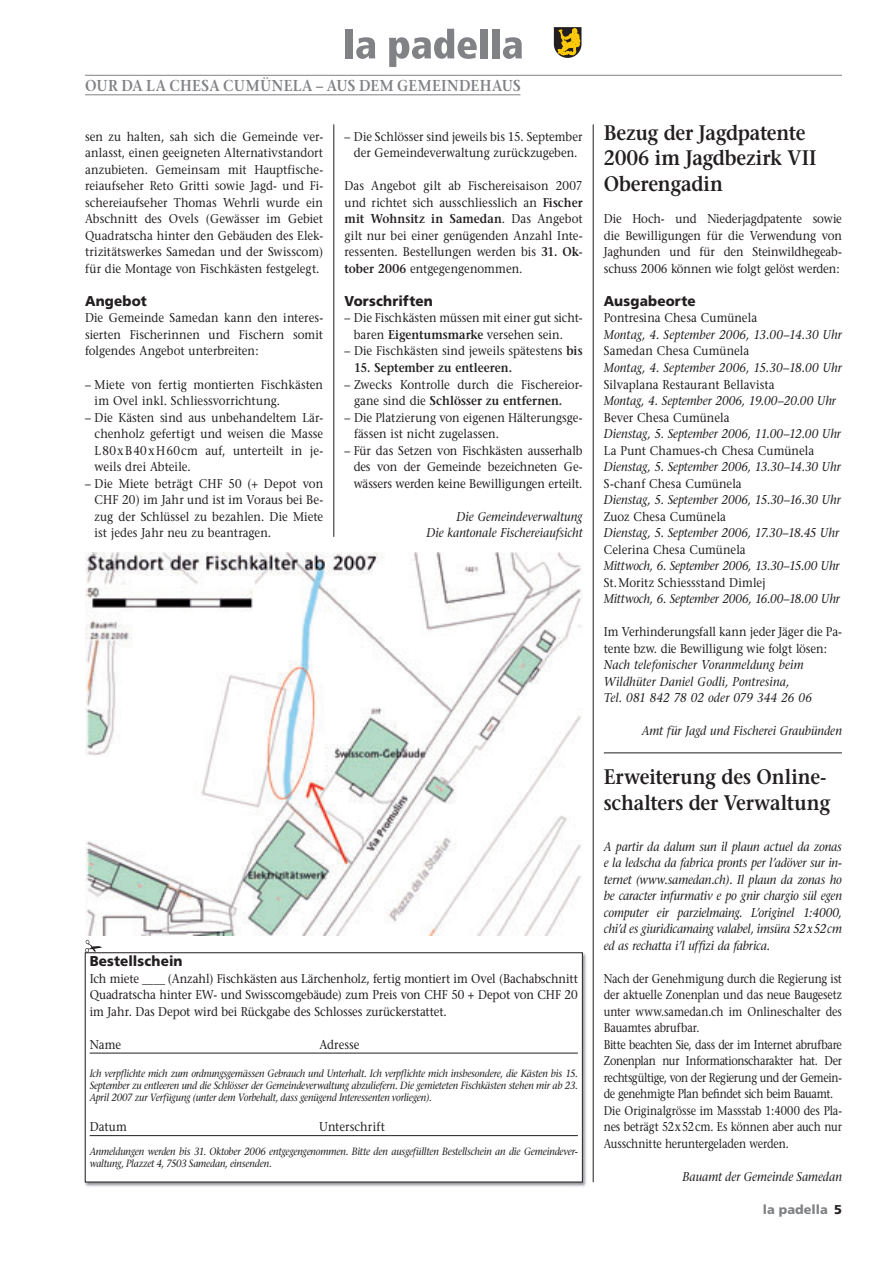
<style>
.page{position:relative;width:893px;height:1263px;background:#fff}
.page>*{position:absolute;margin:0;border:0;box-sizing:border-box;transform-origin:0 0}
.t1{font:600 21px/25.5px "Stone Serif";letter-spacing:-.01em;color:#231f20;scale:.9 1}
.t2{font:600 15.75px "Stone Serif";letter-spacing:.015em;color:#808285;scale:.9 1}
.t3{font:900 14.25px "Frutiger";letter-spacing:.01em;color:#231f20;scale:.95 1}
.t4{font:12.75px/16.5px "Stone Serif";letter-spacing:-.005em;color:#231f20;text-align:justify;scale:.9 1}
.t5{font:italic 12.75px/16.5px "Stone Serif";letter-spacing:.005em;color:#231f20;text-align:right;scale:.9 1}
.t6{font:12.75px/16.5px "Stone Serif";letter-spacing:-.005em;color:#231f20;scale:.85 1}
.t7{font:600 12.75px "Stone Serif";letter-spacing:.005em;color:#231f20;scale:.9 1}
.t8{font:12.75px "Stone Serif";letter-spacing:.015em;color:#231f20;scale:.9 1}
.t9{font:900 12.75px "Frutiger";color:#808285}
.t10{font:italic 10.5px/12px "Stone Serif";letter-spacing:-.015em;color:#231f20;text-align:justify;scale:.9 1}
.s1{font-weight:600}
.s2{color:#231f20}
</style>
<div class="page">
<img style="left:84px;top:952px;width:503px;height:235px">
<div style="left:85px;top:953px;width:497px;height:229px;background:#fff"></div>
<hr style="left:90px;top:1053px;width:488px;height:1px;background:#231f20">
<hr style="left:90px;top:1135px;width:488px;height:1px;background:#231f20">
<div style="left:85px;top:952px;width:498px;height:230px;border:1px solid #231f20"></div>
<svg style="left:85px;top:940px;width:17px;height:12px"></svg>
<img style="left:85px;top:553px;width:497px;height:382px">
<hr style="left:604px;top:753px;width:238px;height:1px;background:#231f20">
<hr style="left:85px;top:75px;width:757px;height:1px;background:#808285">
<hr style="left:85px;top:95px;width:435px;height:1px;background:#808285">
<hr style="left:334px;top:124px;width:1px;height:413px;background:#231f20">
<hr style="left:593px;top:124px;width:1px;height:1058px;background:#231f20">
<div style="left:346px;top:29px;width:7px;height:29px;background:#808285"></div>
<svg style="left:356px;top:37px;width:19px;height:22px"></svg>
<svg style="left:389px;top:29px;width:88px;height:38px"></svg>
<div style="left:480px;top:29px;width:8px;height:29px;background:#808285"></div>
<div style="left:492px;top:29px;width:7px;height:29px;background:#808285"></div>
<svg style="left:503px;top:37px;width:19px;height:22px"></svg>
<svg style="left:554px;top:27px;width:27px;height:31px"></svg>
<p class="t2" style="left:85px;top:80px;width:485px">OUR DA LA CHESA CUMÜNELA – AUS DEM GEMEINDEHAUS</p>
<p class="t4" style="left:85px;top:130px;width:266px">sen zu halten, sah sich die Gemeinde ver&shy;anlasst, einen geeigneten Alternativstandort anzubieten. Gemeinsam mit Hauptfische&shy;reiaufseher Reto Gritti sowie Jagd- und Fi&shy;schereiaufseher Thomas Wehrli wurde ein Abschnitt des Ovels (Gewässer im Gebiet Quadratscha hinter den Gebäuden des Elek&shy;trizitätswerkes Samedan und der Swisscom) für die Montage von Fischkästen festgelegt.</p>
<p class="t3" style="left:85px;top:295px;width:67px">Angebot</p>
<p class="t4" style="left:85px;top:311px;width:266px">Die Gemeinde Samedan kann den interes&shy;sierten Fischerinnen und Fischern somit folgendes Angebot unterbreiten:</p>
<p class="t4" style="left:95px;top:377px;width:255px;text-indent:-10px">– Miete von fertig montierten Fischkästen im Ovel inkl. Schliessvorrichtung.</p>
<p class="t4" style="left:95px;top:410px;width:255px;text-indent:-10px">– Die Kästen sind aus unbehandeltem Lär&shy;chenholz gefertigt und weisen die Masse L 80 x B 40 x H 60 cm auf, unterteilt in je&shy;weils drei Abteile.</p>
<p class="t4" style="left:95px;top:476px;width:255px;text-indent:-10px">– Die Miete beträgt CHF 50 (+ Depot von CHF 20) im Jahr und ist im Voraus bei Be&shy;zug der Schlüssel zu bezahlen. Die Miete ist jedes Jahr neu zu beantragen.</p>
<p class="t4" style="left:344px;top:130px;width:266px;text-align:center">– Die Schlösser sind jeweils bis 15. September der Gemeindeverwaltung zurückzugeben.</p>
<p class="t4" style="left:344px;top:179px;width:266px">Das Angebot gilt ab Fischereisaison 2007 und richtet sich ausschliesslich an <span class="s1">Fischer mit Wohnsitz in Samedan</span>. Das Angebot gilt nur bei einer genügenden Anzahl Inte&shy;ressenten. Bestellungen werden bis <span class="s1">31. Ok&shy;tober 2006</span> entgegengenommen.</p>
<p class="t3" style="left:344px;top:295px;width:95px">Vorschriften</p>
<p class="t4" style="left:354px;top:311px;width:256px;text-indent:-9px">– Die Fischkästen müssen mit einer gut sicht&shy;baren <span class="s1">Eigentumsmarke</span> versehen sein.</p>
<p class="t4" style="left:344px;top:344px;width:266px">– Die Fischkästen sind jeweils spätestens <span class="s1">bis</span></p>
<p class="t7" style="left:354px;top:363px;width:177px">15. September zu entleeren.</p>
<p class="t4" style="left:354px;top:377px;width:255px;text-indent:-10px">– Zwecks Kontrolle durch die Fischereior&shy;gane sind die <span class="s1">Schlösser zu entfernen.</span></p>
<p class="t4" style="left:354px;top:410px;width:255px;text-indent:-10px">– Die Platzierung von eigenen Hälterungsge&shy;fässen ist nicht zugelassen.</p>
<p class="t4" style="left:354px;top:443px;width:256px;text-indent:-9px">– Für das Setzen von Fischkästen ausserhalb des von der Gemeinde bezeichneten Ge&shy;wässers werden keine Bewilligungen erteilt.</p>
<p class="t5" style="left:426px;top:509px;width:175px">Die Gemeindeverwaltung<br>Die kantonale Fischereiaufsicht</p>
<p class="t3" style="left:90px;top:955px;width:99px">Bestellschein</p>
<p class="t4" style="left:90px;top:971px;width:544px">Ich miete ____ (Anzahl) Fischkästen aus Lärchenholz, fertig montiert im Ovel (Bachabschnitt Quadratscha hinter EW- und Swisscomgebäude) zum Preis von CHF 50 + Depot von CHF 20 im Jahr. Das Depot wird bei Rückgabe des Schlosses zurückerstattet.</p>
<p class="t4" style="left:90px;top:1037px;width:37px">Name</p>
<p class="t4" style="left:319px;top:1037px;width:46px">Adresse</p>
<p class="t10" style="left:90px;top:1068px;width:544px">Ich verpflichte mich zum ordnungsgemässen Gebrauch und Unterhalt. Ich verpflichte mich insbesondere, die Kästen bis 15.<br>September zu entleeren und die Schlösser der Gemeindeverwaltung abzuliefern. Die gemieteten Fischkästen stehen mir ab 23.<br>April 2007 zur Verfügung (unter dem Vorbehalt, dass genügend Interessenten vorliegen).</p>
<p class="t4" style="left:90px;top:1120px;width:43px">Datum</p>
<p class="t8" style="left:319px;top:1122px;width:75px">Unterschrift</p>
<p class="t10" style="left:90px;top:1146px;width:544px">Anmeldungen werden bis 31. Oktober 2006 entgegengenommen. Bitte den ausgefüllten Bestellschein an die Gemeindever&shy;waltung, Plazzet 4, 7503 Samedan, einsenden.</p>
<h1 class="t1" style="left:604px;top:122px;width:238px">Bezug der Jagdpatente<br>2006 im Jagdbezirk VII<br>Oberengadin</h1>
<p class="t4" style="left:604px;top:212px;width:266px">Die Hoch- und Niederjagdpatente sowie die Bewilligungen für die Verwendung von Jaghunden und für den Steinwildhegeab&shy;schuss 2006 können wie folgt gelöst werden:</p>
<p class="t3" style="left:604px;top:295px;width:98px">Ausgabeorte</p>
<p class="t4" style="left:604px;top:311px;width:172px">Pontresina Chesa Cumünela</p>
<p class="t5" style="left:604px;top:328px;width:266px">Montag, 4. September 2006, 13.00–14.30 Uhr</p>
<p class="t4" style="left:604px;top:344px;width:163px">Samedan Chesa Cumünela</p>
<p class="t5" style="left:604px;top:361px;width:266px">Montag, 4. September 2006, 15.30–18.00 Uhr</p>
<p class="t4" style="left:604px;top:377px;width:191px">Silvaplana Restaurant Bellavista</p>
<p class="t5" style="left:604px;top:394px;width:259px">Montag, 4. September 2006, 19.00–20.00 Uhr</p>
<p class="t4" style="left:604px;top:410px;width:141px">Bever Chesa Cumünela</p>
<p class="t5" style="left:604px;top:427px;width:265px">Dienstag, 5. September 2006, 11.00–12.00 Uhr</p>
<p class="t4" style="left:604px;top:443px;width:235px">La Punt Chamues-ch Chesa Cumünela</p>
<p class="t5" style="left:604px;top:460px;width:265px">Dienstag, 5. September 2006, 13.30–14.30 Uhr</p>
<p class="t4" style="left:604px;top:476px;width:155px">S-chanf Chesa Cumünela</p>
<p class="t5" style="left:604px;top:493px;width:265px">Dienstag, 5. September 2006, 15.30–16.30 Uhr</p>
<p class="t4" style="left:604px;top:509px;width:137px">Zuoz Chesa Cumünela</p>
<p class="t5" style="left:604px;top:526px;width:263px">Dienstag, 5. September 2006, 17.30–18.45 Uhr</p>
<p class="t4" style="left:604px;top:542px;width:159px">Celerina Chesa Cumünela</p>
<p class="t5" style="left:604px;top:559px;width:263px">Mittwoch, 6. September 2006, 13.30–15.00 Uhr</p>
<p class="t4" style="left:604px;top:575px;width:181px">St. Moritz Schiessstand Dimlej</p>
<p class="t5" style="left:604px;top:592px;width:264px">Mittwoch, 6. September 2006, 16.00–18.00 Uhr</p>
<p class="t4" style="left:604px;top:625px;width:266px">Im Verhinderungsfall kann jeder Jäger die Pa&shy;tente bzw. die Bewilligung wie folgt lösen:</p>
<p class="t5" style="left:604px;top:658px;width:233px;text-align:left">Nach telefonischer Voranmeldung beim<br>Wildhüter Daniel Godli, Pontresina,<br>Tel. 081 842 78 02 oder 079 344 26 06</p>
<p class="t5" style="left:642px;top:724px;width:224px">Amt für Jagd und Fischerei Graubünden</p>
<h1 class="t1" style="left:604px;top:766px;width:253px">Erweiterung des Online&shy;schalters der Verwaltung</h1>
<p class="t5" style="left:604px;top:839px;width:266px;text-align:justify">A partir da dalum sun il plaun actuel da zonas e la ledscha da fabrica pronts per l’adöver sur in&shy;ternet (www.samedan.ch). Il plaun da zonas ho be caracter infurmativ e po gnir chargio sül egen computer eir parzielmaing. L’originel 1:4000, chi’d es giuridicamaing valabel, imsüra 52 x 52 cm ed as rechatta i’l uffizi da fabrica.</p>
<p class="t6" style="left:604px;top:971px;width:282px">Nach der Genehmigung durch die Regierung ist der aktuelle Zonenplan und das neue Baugesetz unter www.samedan.ch im Onlineschalter des Bauamtes abrufbar.<br>Bitte beachten Sie, dass der im Internet abrufbare Zonenplan nur Informationscharakter hat. Der rechtsgültige, von der Regierung und der Gemein&shy;de genehmigte Plan befindet sich beim Bauamt.<br>Die Originalgrösse im Massstab 1:4000 des Pla&shy;nes beträgt 52 x 52 cm. Es können aber auch nur Ausschnitte heruntergeladen werden.</p>
<p class="t5" style="left:682px;top:1169px;width:179px">Bauamt der Gemeinde Samedan</p>
<p class="t9" style="left:763px;top:1204px;width:81px">la padella <span class="s2">5</span></p>
</div>
